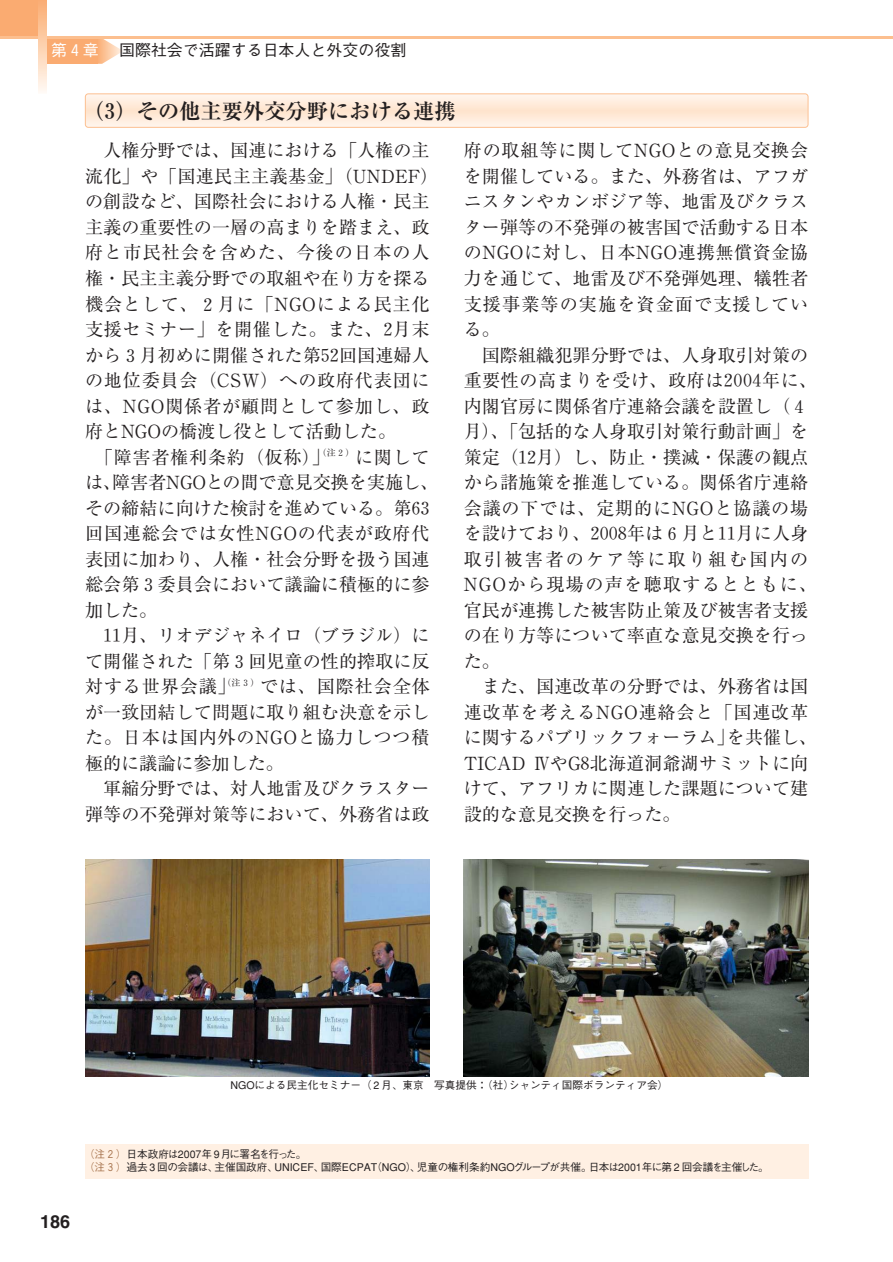
<style>
.page{position:relative;width:893px;height:1262px;background:#fff}
.page>*{position:absolute;margin:0;border:0;box-sizing:border-box;transform-origin:0 0}
.t1{font:700 21.3px "Ryumin";color:#231f20}
.t2{font:18.15px/25.5px "Ryumin";letter-spacing:.005em;color:#231f20}
.t3{font:18.15px "Ryumin";letter-spacing:.045em;color:#231f20}
.t4{font:18.15px "Ryumin";letter-spacing:.04em;color:#231f20}
.t5{font:18.15px "Ryumin";letter-spacing:.05em;color:#231f20}
.t6{font:18.15px "Ryumin";letter-spacing:.03em;color:#231f20}
.t7{font:18.15px "Ryumin";letter-spacing:.06em;color:#231f20}
.t8{font:18.15px "Midashi Go MB31";color:#231f20}
.t9{font:500 15.9px "Gothic BBB";color:#231f20}
.t10{font:500 15.9px "Gothic BBB";color:#fff}
.t11{font:500 10.65px/12.8px "Gothic BBB";color:#231f20}
.s1{font-family:"Ryumin Num"}
.s2{font-weight:500}
.s3{color:#a5714a}
</style>
<div class="page">
<svg style="left:98px;top:38px;width:25px;height:26px"></svg>
<div style="left:47px;top:38px;width:51px;height:26px;background:#faab71"></div>
<div style="left:0;top:0;width:47px;height:38px;background:#faab71"></div>
<hr style="left:0;top:36px;width:892px;height:2px;background:#fcbf8f">
<svg style="left:38px;top:7px;width:9px;height:84px"></svg>
<div style="left:85px;top:1144px;width:723px;height:34px;background:#fff0e3"></div>
<svg style="left:86px;top:94px;width:721px;height:33px;background:#feebdc"></svg>
<div style="left:85px;top:94px;width:723px;height:34px;border:1px solid #fcbf8f;border-radius:3px"></div>
<img style="left:85px;top:859px;width:344px;height:217px">
<img style="left:463px;top:859px;width:345px;height:217px">
<p class="t10" style="left:51px;top:44px;width:49px">第４章</p>
<p class="t9" style="left:119px;top:44px;width:289px">国際社会で活躍する日本人と外交の役割</p>
<p class="t1" style="left:83px;top:104px;width:374px">（３）その他主要外交分野における連携</p>
<p class="t2" style="left:103px;top:140px;width:328px">人権分野では、国連における「人権の主</p>
<p class="t2" style="left:85px;top:166px;width:355px">流化」や「国連民主主義基金」（UNDEF）</p>
<p class="t2" style="left:85px;top:191px;width:346px">の創設など、国際社会における人権・民主</p>
<p class="t2" style="left:85px;top:217px;width:346px">主義の重要性の一層の高まりを踏まえ、政</p>
<p class="t7" style="left:85px;top:246px;width:346px">府と市民社会を含めた、今後の日本の人</p>
<p class="t2" style="left:85px;top:268px;width:346px">権・民主主義分野での取組や在り方を探る</p>
<p class="t3" style="left:85px;top:297px;width:346px">機会として、２月に「NGOによる民主化</p>
<p class="t6" style="left:85px;top:323px;width:346px">支援セミナー」を開催した。また、<span class="s1">2</span>月末</p>
<p class="t2" style="left:85px;top:344px;width:346px">から３月初めに開催された第<span class="s1">52</span>回国連婦人</p>
<p class="t3" style="left:85px;top:374px;width:346px">の地位委員会（CSW）への政府代表団に</p>
<p class="t3" style="left:85px;top:399px;width:346px">は、NGO関係者が顧問として参加し、政</p>
<p class="t2" style="left:85px;top:421px;width:312px">府とNGOの橋渡し役として活動した。</p>
<p class="t4" style="left:95px;top:450px;width:336px">「障害者権利条約（仮称）」<sup>（注２）</sup>に関して</p>
<p class="t2" style="left:85px;top:472px;width:355px">は、障害者NGOとの間で意見交換を実施し、</p>
<p class="t2" style="left:85px;top:497px;width:346px">その締結に向けた検討を進めている。第<span class="s1">63</span></p>
<p class="t3" style="left:85px;top:527px;width:346px">回国連総会では女性NGOの代表が政府代</p>
<p class="t2" style="left:85px;top:548px;width:346px">表団に加わり、人権・社会分野を扱う国連</p>
<p class="t2" style="left:85px;top:574px;width:346px">総会第３委員会において議論に積極的に参</p>
<p class="t2" style="left:85px;top:599px;width:74px">加した。</p>
<p class="t2" style="left:103px;top:625px;width:328px"><span class="s1">11</span>月、リオデジャネイロ（ブラジル）に</p>
<p class="t2" style="left:85px;top:650px;width:346px">て開催された「第３回児童の性的搾取に反</p>
<p class="t5" style="left:85px;top:680px;width:346px">対する世界会議」<sup>（注３）</sup>では、国際社会全体</p>
<p class="t2" style="left:85px;top:701px;width:346px">が一致団結して問題に取り組む決意を示し</p>
<p class="t3" style="left:85px;top:731px;width:346px">た。日本は国内外のNGOと協力しつつ積</p>
<p class="t2" style="left:85px;top:752px;width:200px">極的に議論に参加した。</p>
<p class="t2" style="left:103px;top:778px;width:328px">軍縮分野では、対人地雷及びクラスター</p>
<p class="t2" style="left:85px;top:804px;width:346px">弾等の不発弾対策等において、外務省は政</p>
<p class="t2" style="left:463px;top:140px;width:346px;text-align:justify">府の取組等に関してNGOとの意見交換会を開催している。また、外務省は、アフガニスタンやカンボジア等、地雷及びクラスター弾等の不発弾の被害国で活動する日本のNGOに対し、日本NGO連携無償資金協力を通じて、地雷及び不発弾処理、犠牲者支援事業等の実施を資金面で支援している。</p>
<p class="t2" style="left:463px;top:344px;width:355px;text-indent:18px">国際組織犯罪分野では、人身取引対策の重要性の高まりを受け、政府は<span class="s1">2004</span>年に、内閣官房に関係省庁連絡会議を設置し（４月）、「包括的な人身取引対策行動計画」を策定（<span class="s1">12</span>月）し、防止・撲滅・保護の観点から諸施策を推進している。関係省庁連絡会議の下では、定期的にNGOと協議の場を設けており、<span class="s1">2008</span>年は６月と<span class="s1">11</span>月に人身取引被害者のケア等に取り組む国内の<br>NGOから現場の声を聴取するとともに、官民が連携した被害防止策及び被害者支援の在り方等について率直な意見交換を行った。</p>
<p class="t2" style="left:463px;top:676px;width:355px;text-indent:18px">また、国連改革の分野では、外務省は国連改革を考えるNGO連絡会と「国連改革に関するパブリックフォーラム」を共催し、<br>TICAD <span class="s2">IV</span>やG<span class="s1">8</span>北海道洞爺湖サミットに向けて、アフリカに関連した課題について建設的な意見交換を行った。</p>
<p class="t11" style="left:230px;top:1080px;width:439px">NGOによる民主化セミナー（ 2 月、東京　写真提供：（社）シャンティ国際ボランティア会）</p>
<p class="t8" style="left:40px;top:1214px;width:32px">186</p>
<p class="t11" style="left:84px;top:1149px;width:686px"><span class="s3">（注２）</span>日本政府は2007年 9月に署名を行った。<br><span class="s3">（注３）</span>過去 3 回の会議は、主催国政府、UNICEF、国際ECPAT（NGO）、児童の権利条約NGOグループが共催。日本は2001年に第 2 回会議を主催した。</p>
</div>
